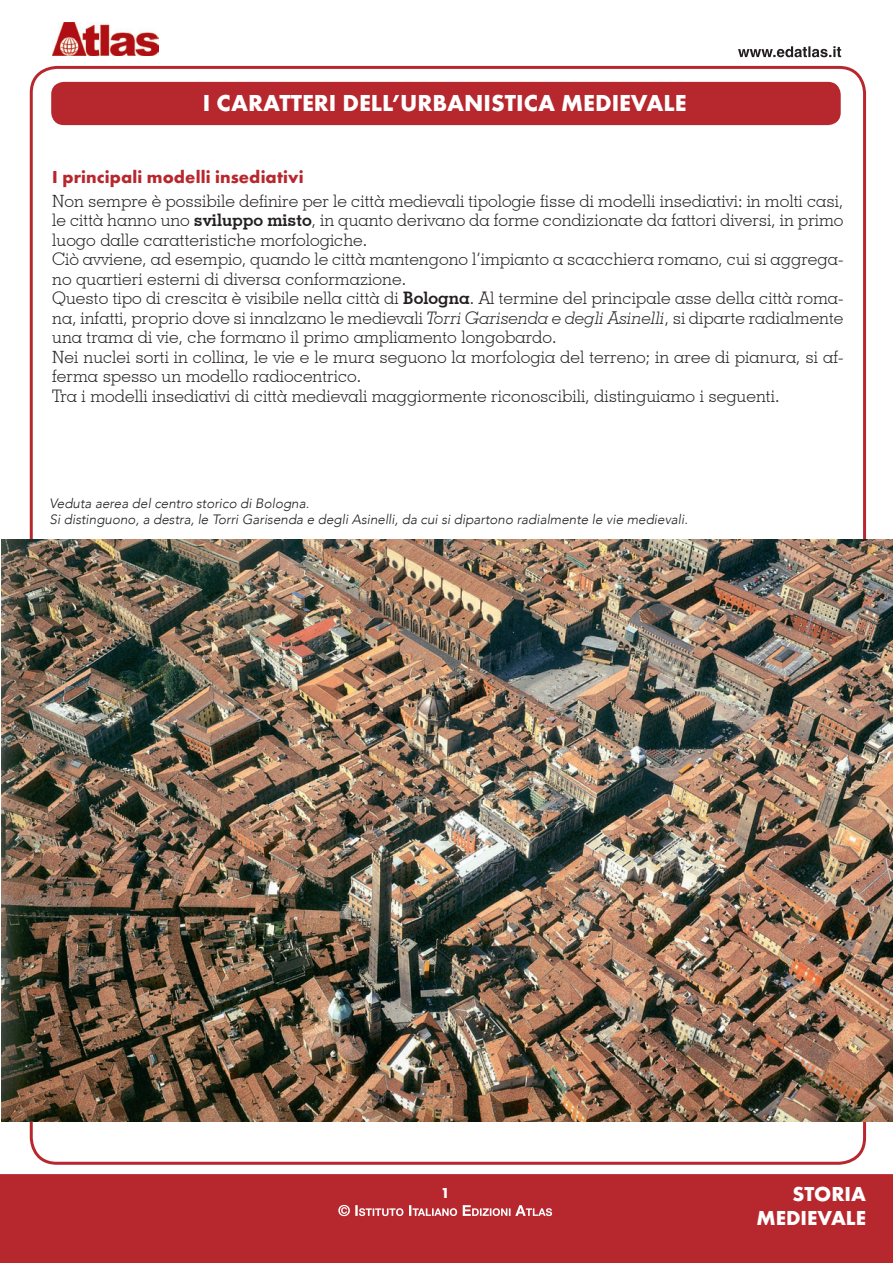
<style>
.page{position:relative;width:893px;height:1263px;background:#fff}
.page>*{position:absolute;margin:0;border:0;box-sizing:border-box;transform-origin:0 0}
.t1{font:700 24px "Futura T";color:#fff}
.t2{font:700 21px/24px "Futura T";color:#fff;text-align:right}
.t3{font:700 18px "Futura T";letter-spacing:.005em;color:#b7282e}
.t4{font:300 17.25px/19.5px "Geometric Slab 703 BT";color:#231f20}
.t5{font:700 15px "Futura T";color:#fff}
.t6{font:italic 300 13.5px/16.5px "Avenir";color:#231f20}
.s1{font-weight:700}
.s2{font-style:italic}
</style>
<div class="page">
<div style="left:0;top:1174px;width:893px;height:89px;background:#b7282e;border:2px solid #b7282e"></div>
<svg style="left:338px;top:1205px;width:214px;height:11px"></svg>
<svg style="left:738px;top:46px;width:103px;height:11px"></svg>
<div style="left:51px;top:82px;width:790px;height:43px;background:#b7282e;border-radius:13px"></div>
<img style="left:52px;top:22px;width:106px;height:34px">
<img style="left:1px;top:539px;width:892px;height:583px">
<h1 class="t1" style="left:203px;top:89px;width:153px">I CARATTERI DELL</h1>
<h1 class="t1" style="left:392px;top:89px;width:242px">’URBANISTICA MEDIEVALE</h1>
<p class="t3" style="left:52px;top:166px;width:253px">I principali modelli insediativi</p>
<p class="t4" style="left:52px;top:191px;width:793px">Non sempre è possibile definire per le città medievali tipologie fisse di modelli insediativi: in molti casi, le città hanno uno <span class="s1">sviluppo misto</span>, in quanto derivano da forme condizionate da fattori diversi, in primo luogo dalle caratteristiche morfologiche.<br>Ciò avviene, ad esempio, quando le città mantengono l’impianto a scacchiera romano, cui si aggrega&shy;no quartieri esterni di diversa conformazione.<br>Questo tipo di crescita è visibile nella città di <span class="s1">Bologna</span>. Al termine del principale asse della città roma&shy;na, infatti, proprio dove si innalzano le medievali <span class="s2">Torri Garisenda e degli Asinelli</span>, si diparte radialmente una trama di vie, che formano il primo ampliamento longobardo.<br>Nei nuclei sorti in collina, le vie e le mura seguono la morfologia del terreno; in aree di pianura, si af&shy;ferma spesso un modello radiocentrico.<br>Tra i modelli insediativi di città medievali maggiormente riconoscibili, distinguiamo i seguenti.</p>
<p class="t6" style="left:50px;top:495px;width:640px">Veduta aerea del centro storico di Bologna.<br>Si distinguono, a destra, le Torri Garisenda e degli Asinelli, da cui si dipartono radialmente le vie medievali.</p>
<p class="t5" style="left:441px;top:1184px;width:10px">1</p>
<p class="t2" style="left:756px;top:1182px;width:111px">STORIa<br>Medievale</p>
</div>
